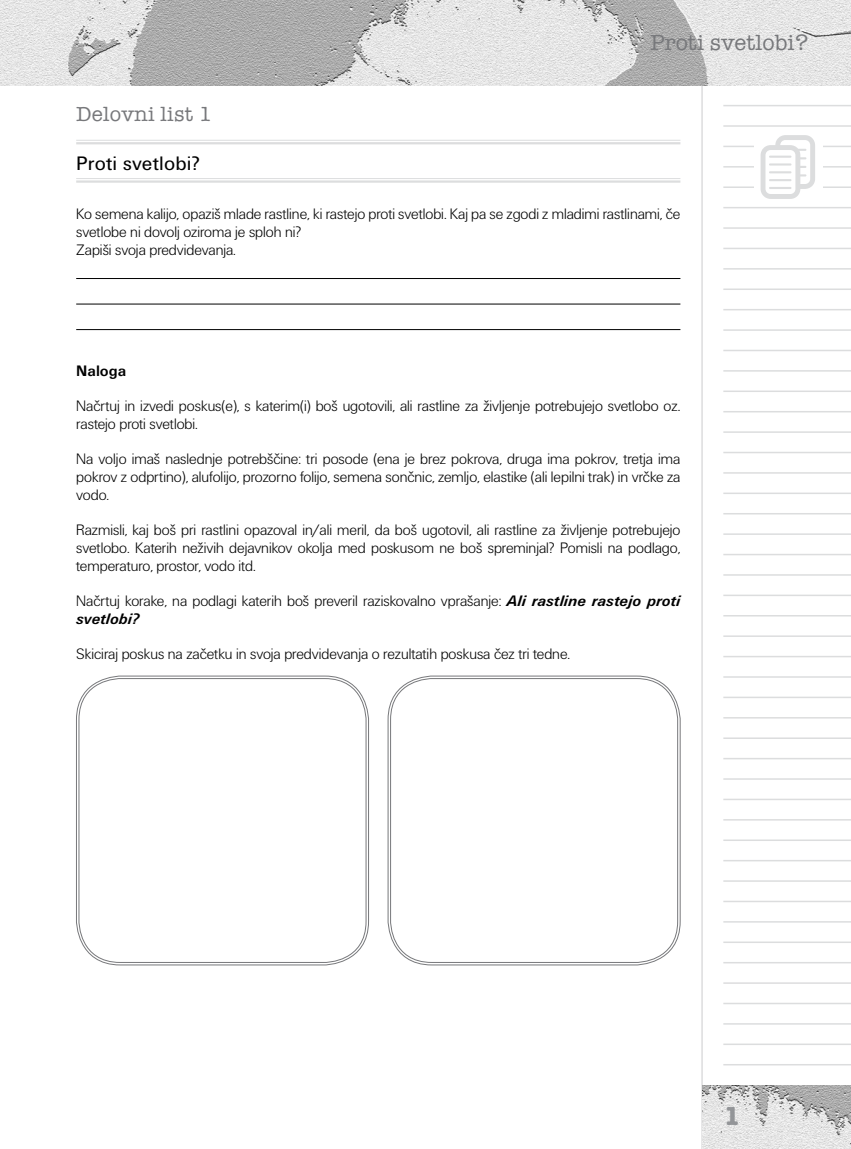
<style>
.page{position:relative;width:851px;height:1149px;background:#fff}
.page>*{position:absolute;margin:0;border:0;box-sizing:border-box;transform-origin:0 0}
.t1{font:700 27px "American Typ Itc DEE";color:#939598}
.t2{font:500 22.5px "American Typ Itc DEE";color:#77787b}
.t3{font:500 21px "American Typ Itc DEE";letter-spacing:.01em;color:#77787b}
.t4{font:20.25px "Unitus TEE";letter-spacing:.01em;color:#000}
.t5{font:15.75px/18px "Unitus DEE Ligh";color:#000}
.t6{font:italic 700 15.75px "Unitus TEE";color:#000}
.t7{font:700 15.75px "Unitus TEE";color:#000}
.s1{font-family:"Unitus TEE";font-weight:700;font-style:italic}
</style>
<div class="page">
<svg style="left:701px;top:85px;width:149px;height:1063px"></svg>
<hr style="left:723px;top:125px;width:127px;height:2px;background:#dcddde">
<hr style="left:723px;top:146px;width:127px;height:1px;background:#dcddde">
<hr style="left:723px;top:166px;width:127px;height:1px;background:#dcddde">
<hr style="left:723px;top:186px;width:127px;height:2px;background:#dcddde">
<hr style="left:723px;top:207px;width:127px;height:1px;background:#dcddde">
<div style="left:754px;top:133px;width:68px;height:68px;background:#fff"></div>
<img style="left:702px;top:1084px;width:148px;height:64px">
<hr style="left:723px;top:105px;width:127px;height:1px;background:#dcddde">
<hr style="left:723px;top:227px;width:127px;height:2px;background:#dcddde">
<hr style="left:723px;top:247px;width:127px;height:2px;background:#dcddde">
<hr style="left:723px;top:268px;width:127px;height:1px;background:#dcddde">
<hr style="left:723px;top:288px;width:127px;height:2px;background:#dcddde">
<hr style="left:723px;top:309px;width:127px;height:1px;background:#dcddde">
<hr style="left:723px;top:329px;width:127px;height:2px;background:#dcddde">
<hr style="left:723px;top:349px;width:127px;height:2px;background:#dcddde">
<hr style="left:723px;top:370px;width:127px;height:1px;background:#dcddde">
<hr style="left:723px;top:390px;width:127px;height:2px;background:#dcddde">
<hr style="left:723px;top:411px;width:127px;height:1px;background:#dcddde">
<hr style="left:723px;top:431px;width:127px;height:2px;background:#dcddde">
<hr style="left:723px;top:451px;width:127px;height:2px;background:#dcddde">
<hr style="left:723px;top:472px;width:127px;height:1px;background:#dcddde">
<hr style="left:723px;top:492px;width:127px;height:2px;background:#dcddde">
<hr style="left:723px;top:513px;width:127px;height:1px;background:#dcddde">
<hr style="left:723px;top:533px;width:127px;height:1px;background:#dcddde">
<hr style="left:723px;top:553px;width:127px;height:2px;background:#dcddde">
<hr style="left:723px;top:574px;width:127px;height:1px;background:#dcddde">
<hr style="left:723px;top:594px;width:127px;height:2px;background:#dcddde">
<hr style="left:723px;top:615px;width:127px;height:1px;background:#dcddde">
<hr style="left:723px;top:635px;width:127px;height:1px;background:#dcddde">
<hr style="left:723px;top:655px;width:127px;height:2px;background:#dcddde">
<hr style="left:723px;top:676px;width:127px;height:1px;background:#dcddde">
<hr style="left:723px;top:696px;width:127px;height:2px;background:#dcddde">
<hr style="left:723px;top:716px;width:127px;height:2px;background:#dcddde">
<hr style="left:723px;top:737px;width:127px;height:1px;background:#dcddde">
<hr style="left:723px;top:757px;width:127px;height:2px;background:#dcddde">
<hr style="left:723px;top:778px;width:127px;height:1px;background:#dcddde">
<hr style="left:723px;top:798px;width:127px;height:2px;background:#dcddde">
<hr style="left:723px;top:818px;width:127px;height:2px;background:#dcddde">
<hr style="left:723px;top:839px;width:127px;height:1px;background:#dcddde">
<hr style="left:723px;top:859px;width:127px;height:2px;background:#dcddde">
<hr style="left:723px;top:880px;width:127px;height:1px;background:#dcddde">
<hr style="left:723px;top:900px;width:127px;height:1px;background:#dcddde">
<hr style="left:723px;top:920px;width:127px;height:2px;background:#dcddde">
<hr style="left:723px;top:941px;width:127px;height:1px;background:#dcddde">
<hr style="left:723px;top:961px;width:127px;height:2px;background:#dcddde">
<hr style="left:723px;top:982px;width:127px;height:1px;background:#dcddde">
<hr style="left:723px;top:1002px;width:127px;height:1px;background:#dcddde">
<hr style="left:723px;top:1022px;width:127px;height:2px;background:#dcddde">
<hr style="left:723px;top:1043px;width:127px;height:1px;background:#dcddde">
<hr style="left:723px;top:1063px;width:127px;height:2px;background:#dcddde">
<img style="left:0;top:0;width:850px;height:85px">
<svg style="left:760px;top:135px;width:55px;height:64px"></svg>
<hr style="left:768px;top:155px;width:23px;height:3px;background:#dcddde">
<hr style="left:768px;top:163px;width:23px;height:2px;background:#dcddde">
<hr style="left:768px;top:171px;width:23px;height:2px;background:#dcddde">
<hr style="left:768px;top:179px;width:23px;height:2px;background:#dcddde">
<hr style="left:768px;top:187px;width:23px;height:2px;background:#dcddde">
<hr style="left:76px;top:140px;width:604px;height:1px;background:#dcddde">
<hr style="left:76px;top:142px;width:604px;height:2px;background:#dcddde">
<hr style="left:76px;top:178px;width:604px;height:1px;background:#dcddde">
<hr style="left:76px;top:180px;width:604px;height:3px;background:#dcddde">
<hr style="left:76px;top:278px;width:604px;height:1px;background:#000">
<hr style="left:76px;top:304px;width:604px;height:1px;background:#000">
<hr style="left:76px;top:329px;width:604px;height:1px;background:#000">
<div style="left:388px;top:675px;width:292px;height:289px;border:1px solid #77787b;border-radius:44px"></div>
<div style="left:390px;top:678px;width:287px;height:284px;border:1px solid #77787b;border-radius:41px"></div>
<div style="left:76px;top:675px;width:293px;height:289px;border:1px solid #77787b;border-radius:44px"></div>
<div style="left:79px;top:678px;width:287px;height:284px;border:1px solid #77787b;border-radius:41px"></div>
<h2 class="t2" style="left:650px;top:30px;width:159px">Proti svetlobi?</h2>
<h3 class="t3" style="left:76px;top:103px;width:137px">Delovni list 1</h3>
<p class="t4" style="left:76px;top:151px;width:125px">Proti svetlobi?</p>
<p class="t5" style="left:76px;top:205px;width:605px">Ko semena kalijo, opaziš mlade rastline, ki rastejo proti svetlobi. Kaj pa se zgodi z mladimi rastlinami, če svetlobe ni dovolj oziroma je sploh ni?<br>Zapiši svoja predvidevanja.</p>
<p class="t7" style="left:76px;top:361px;width:51px">Naloga</p>
<p class="t5" style="left:76px;top:397px;width:605px">Načrtuj in izvedi poskus(e), s katerim(i) boš ugotovili, ali rastline za življenje potrebujejo svetlobo oz. rastejo proti svetlobi.</p>
<p class="t5" style="left:76px;top:450px;width:605px;text-align:justify">Na voljo imaš naslednje potrebščine: tri posode (ena je brez pokrova, druga ima pokrov, tretja ima pokrov z odprtino), alufolijo, prozorno folijo, semena sončnic, zemljo, elastike (ali lepilni trak) in vrčke za vodo.</p>
<p class="t5" style="left:76px;top:521px;width:605px;text-align:justify">Razmisli, kaj boš pri rastlini opazoval in/ali meril, da boš ugotovil, ali rastline za življenje potrebujejo svetlobo. Katerih neživih dejavnikov okolja med poskusom ne boš spreminjal? Pomisli na podlago, temperaturo, prostor, vodo itd.</p>
<p class="t5" style="left:76px;top:592px;width:605px">Načrtuj korake, na podlagi katerih boš preveril raziskovalno vprašanje: <span class="s1">Ali rastline rastejo proti</span></p>
<p class="t6" style="left:76px;top:610px;width:64px">svetlobi?</p>
<p class="t5" style="left:76px;top:645px;width:495px">Skiciraj poskus na začetku in svoja predvidevanja o rezultatih poskusa čez tri tedne.</p>
<h1 class="t1" style="left:723px;top:1099px;width:18px">1</h1>
</div>
